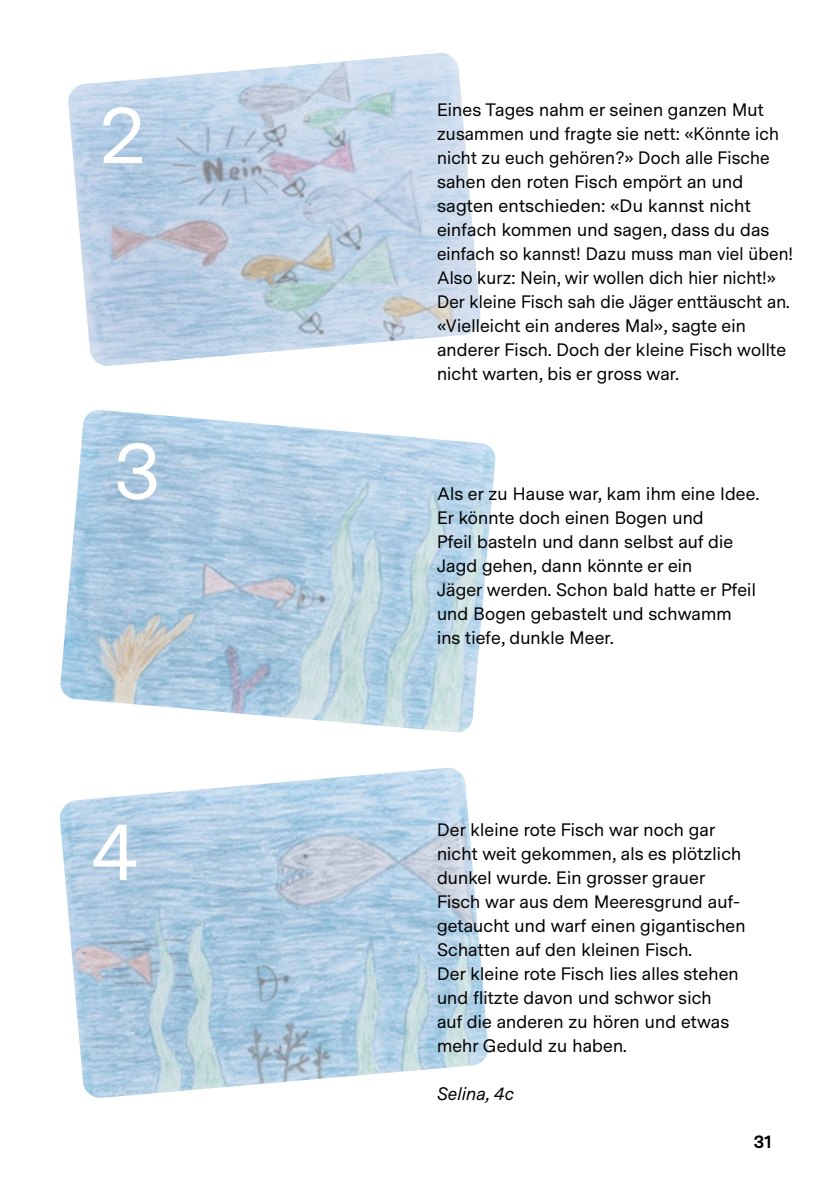
<style>
.page{position:relative;width:840px;height:1191px;background:#fff}
.page>*{position:absolute;margin:0;border:0;box-sizing:border-box;transform-origin:0 0}
.t1{font:80px "Messina Sans";color:#fff}
.t2{font:18px/24px "Messina Sans";letter-spacing:.01em;color:#000}
.t3{font:italic 18px "Messina Sans";letter-spacing:.01em;color:#000}
.t4{font:700 18px "Messina Sans";color:#000}
</style>
<div class="page">
<img style="left:68px;top:53px;width:413px;height:313px">
<img style="left:60px;top:410px;width:436px;height:323px">
<img style="left:60px;top:768px;width:429px;height:330px">
<h1 class="t1" style="left:100px;top:87px;width:47px">2</h1>
<h1 class="t1" style="left:114px;top:423px;width:47px">3</h1>
<h1 class="t1" style="left:92px;top:803px;width:48px">4</h1>
<p class="t2" style="left:437px;top:99px;width:357px">Eines Tages nahm er seinen ganzen Mut zusammen und fragte sie nett: «Könnte ich nicht zu euch gehören?» Doch alle Fische sahen den roten Fisch empört an und sagten entschieden: «Du kannst nicht einfach kommen und sagen, dass du das einfach so kannst! Dazu muss man viel üben!<br>Also kurz: Nein, wir wollen dich hier nicht!» Der kleine Fisch sah die Jäger enttäuscht an. «Vielleicht ein anderes Mal», sagte ein anderer Fisch. Doch der kleine Fisch wollte nicht warten, bis er gross war.</p>
<p class="t2" style="left:437px;top:483px;width:323px">Als er zu Hause war, kam ihm eine Idee.<br>Er könnte doch einen Bogen und<br>Pfeil basteln und dann selbst auf die<br>Jagd gehen, dann könnte er ein<br>Jäger werden. Schon bald hatte er Pfeil und Bogen gebastelt und schwamm ins tiefe, dunkle Meer.</p>
<p class="t2" style="left:437px;top:819px;width:310px">Der kleine rote Fisch war noch gar nicht weit gekommen, als es plötzlich dunkel wurde. Ein grosser grauer Fisch war aus dem Meeresgrund auf&shy;getaucht und warf einen gigantischen Schatten auf den kleinen Fisch.<br>Der kleine rote Fisch lies alles stehen und flitzte davon und schwor sich<br>auf die anderen zu hören und etwas mehr Geduld zu haben.</p>
<p class="t3" style="left:437px;top:1083px;width:78px">Selina, 4c</p>
<p class="t4" style="left:753px;top:1131px;width:19px">31</p>
</div>
